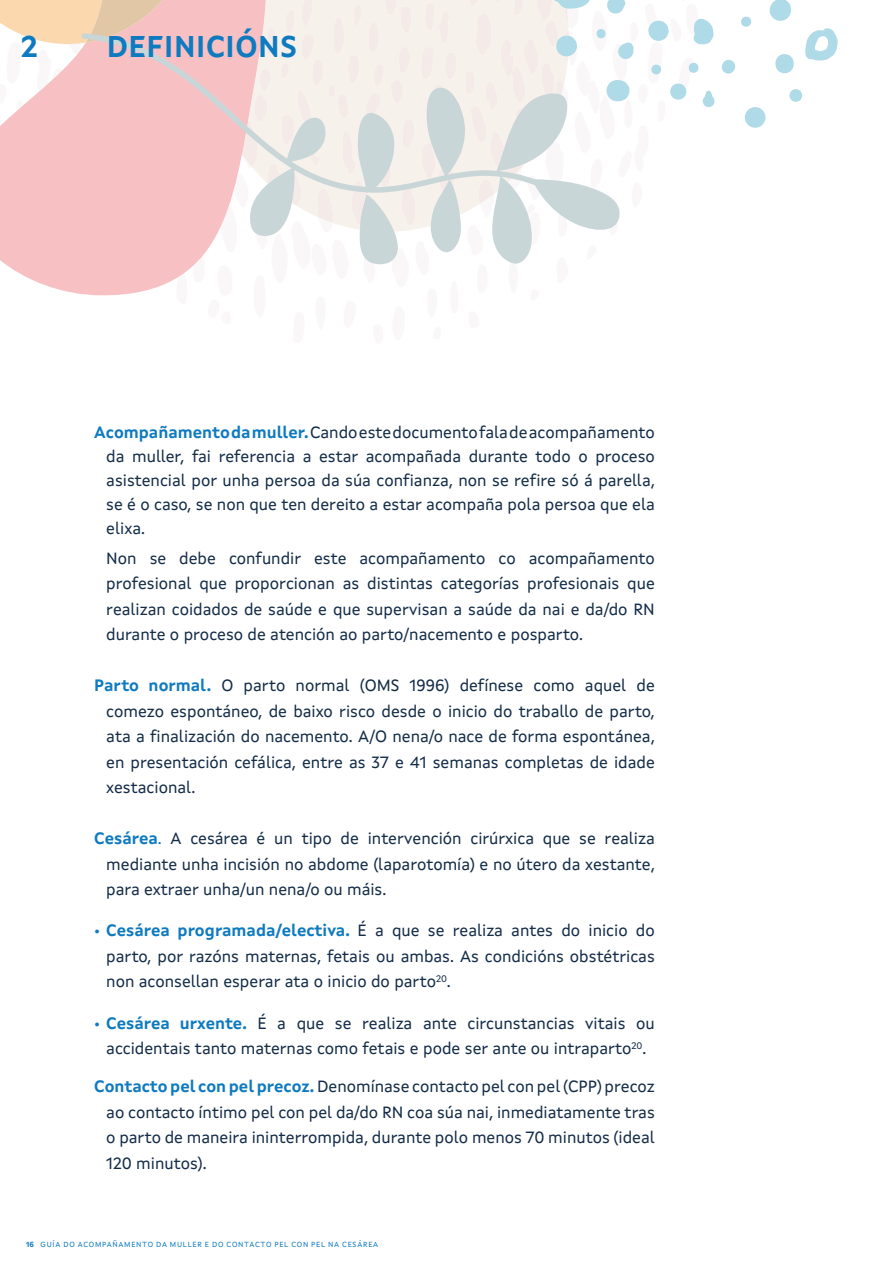
<style>
.page{position:relative;width:893px;height:1263px;background:#fff}
.page>*{position:absolute;margin:0;border:0;box-sizing:border-box;transform-origin:0 0}
._13_Titular{font:700 30px "Xunta Sans";letter-spacing:.02em;color:#0e7abf}
._13_definiciones{font:16.5px/25.5px "Xunta Sans";color:#142c48;text-align:justify}
.t1{font:7.5px "Xunta Sans";letter-spacing:.1em;color:#0e7abf}
.s1{font-weight:700;color:#0e7abf}
.s2{color:#0e7abf}
.s3{font-weight:700}
</style>
<div class="page">
<svg style="left:741px;top:16px;width:10px;height:11px"></svg>
<svg style="left:775px;top:54px;width:19px;height:19px"></svg>
<svg style="left:745px;top:107px;width:20px;height:21px"></svg>
<svg style="left:722px;top:60px;width:13px;height:14px"></svg>
<svg style="left:770px;top:0;width:21px;height:21px"></svg>
<svg style="left:0;top:0;width:715px;height:296px"></svg>
<svg style="left:789px;top:89px;width:13px;height:13px"></svg>
<svg style="left:805px;top:28px;width:33px;height:33px"></svg>
<p class="_13_Titular" style="left:21px;top:28px;width:18px">2</p>
<p class="_13_Titular" style="left:107px;top:28px;width:192px">DEFINICIÓNS</p>
<p class="_13_definiciones" style="left:106px;top:420px;width:550px;line-height:24px;text-indent:-12px"><span class="s1">Acompañamento da muller.</span>Cando este documento fala de acompañamento da muller, fai referencia a estar acompañada durante todo o proceso asistencial por unha persoa da súa confianza, non se refire só á parella, se é o caso, se non que ten dereito a estar acompaña pola persoa que ela elixa.</p>
<p class="_13_definiciones" style="left:106px;top:545px;width:550px">Non se debe confundir este acompañamento co acompañamento profesional que proporcionan as distintas categorías profesionais que realizan coidados de saúde e que supervisan a saúde da nai e da/do RN durante o proceso de atención ao parto/nacemento e posparto.</p>
<p class="_13_definiciones" style="left:106px;top:672px;width:550px;text-indent:-12px"><span class="s1">Parto normal.</span> O parto normal (OMS 1996) defínese como aquel de comezo espontáneo, de baixo risco desde o inicio do traballo de parto, ata a finalización do nacemento. A/O nena/o nace de forma espontánea, en presentación cefálica, entre as 37 e 41 semanas completas de idade xestacional.</p>
<p class="_13_definiciones" style="left:106px;top:825px;width:550px;text-indent:-12px"><span class="s1">Cesárea</span><span class="s2">.</span> A cesárea é un tipo de intervención cirúrxica que se realiza mediante unha incisión no abdome (laparotomía) e no útero da xestante, para extraer unha/un nena/o ou máis.</p>
<p class="_13_definiciones" style="left:106px;top:918px;width:550px;text-indent:-12px"><span class="s2">•</span> <span class="s1">Cesárea programada/electiva.</span> É a que se realiza antes do inicio do parto, por razóns maternas, fetais ou ambas. As condicións obstétricas non aconsellan esperar ata o inicio do parto<sup>20</sup>.</p>
<p class="_13_definiciones" style="left:94px;top:1010px;width:562px;text-align:center"><span class="s2">•</span> <span class="s1">Cesárea urxente.</span> É a que se realiza ante circunstancias vitais ou accidentais tanto maternas como fetais e pode ser ante ou intraparto<sup>20</sup>.</p>
<p class="_13_definiciones" style="left:106px;top:1074px;width:550px;text-indent:-12px"><span class="s1">Contacto pel con pel precoz.</span> Denomínase contacto pel con pel (CPP) precoz ao contacto íntimo pel con pel da/do RN coa súa nai, inmediatamente tras o parto de maneira ininterrompida, durante polo menos 70 minutos (ideal 120 minutos).</p>
<p class="t1" style="left:26px;top:1240px;width:354px"><span class="s3">16</span> GUÍA DO ACOMPAÑAMENTO DA MULLER E DO CONTACTO PEL CON PEL NA CESÁREA</p>
</div>
